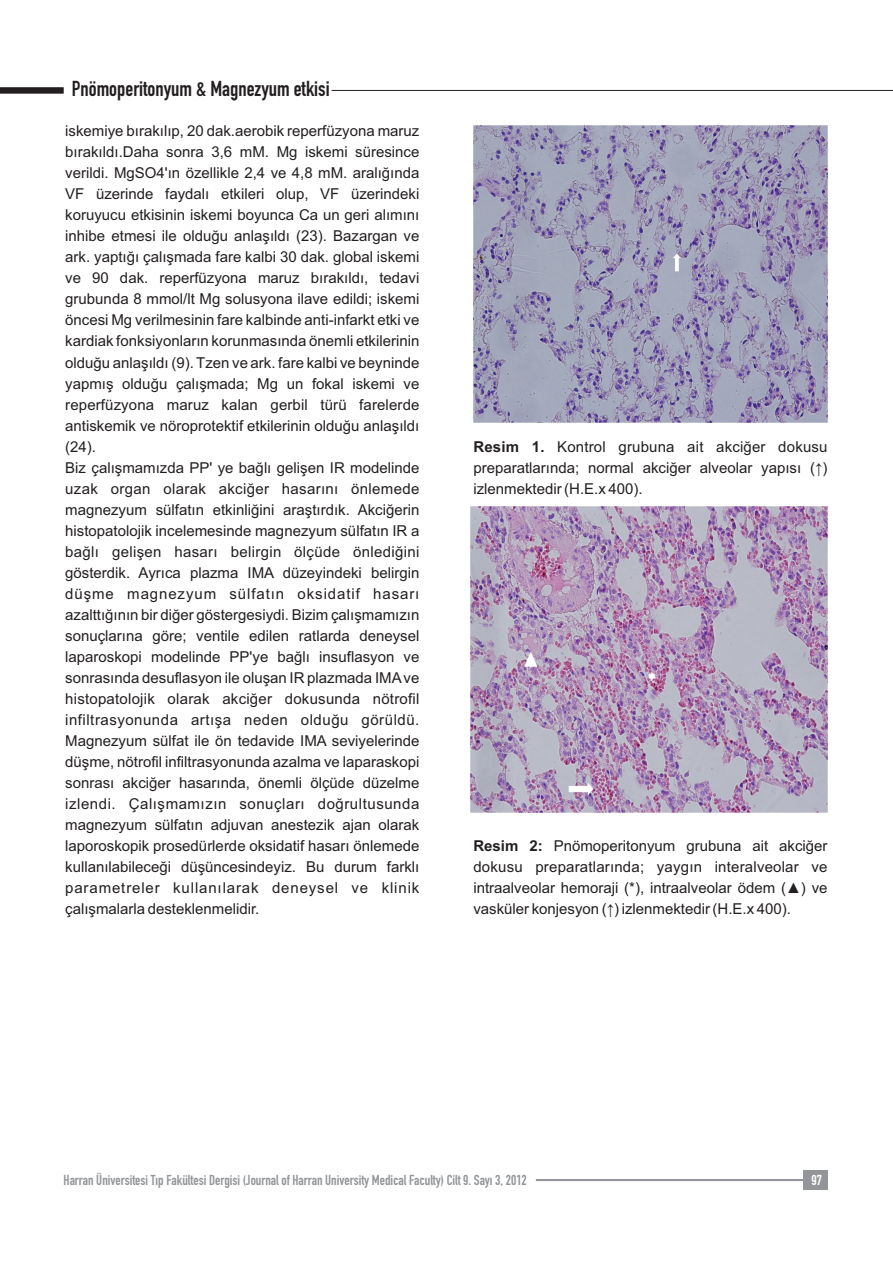
<style>
.page{position:relative;width:893px;height:1263px;background:#fff}
.page>*{position:absolute;margin:0;border:0;box-sizing:border-box;transform-origin:0 0}
.t1{font:21.3px "DIN Engsbek Alternate";color:#231f20}
.t2{font:15px/21px "Arial";color:#231f20;text-align:justify}
.t3{font:14.25px "DIN Engsbek Alternate";color:#939598}
.t4{font:14.25px "DIN Engsbek Alternate";color:#fff}
.s1{font-weight:700}
</style>
<div class="page">
<div style="left:803px;top:1170px;width:25px;height:20px;background:#939598"></div>
<hr style="left:536px;top:1179px;width:269px;height:2px;background:#939598">
<img style="left:473px;top:125px;width:355px;height:297px">
<img style="left:471px;top:506px;width:357px;height:306px">
<svg style="left:0;top:87px;width:64px;height:7px"></svg>
<hr style="left:332px;top:90px;width:561px;height:1px;background:#231f20">
<h1 class="t1" style="left:72px;top:81px;width:259px">Pnömoperitonyum &amp; Magnezyum etkisi</h1>
<p class="t2" style="left:65px;top:122px;width:356px;text-align:left">iskemiye bırakılıp, 20 dak.aerobik reperfüzyona maruz bırakıldı.Daha sonra 3,6 mM. Mg iskemi süresince verildi. MgSO4'ın özellikle 2,4 ve 4,8 mM. aralığında VF üzerinde faydalı etkileri olup, VF üzerindeki koruyucu etkisinin iskemi boyunca Ca un geri alımını inhibe etmesi ile olduğu anlaşıldı (23). Bazargan ve ark. yaptığı çalışmada fare kalbi 30 dak. global iskemi ve 90 dak. reperfüzyona maruz bırakıldı, tedavi grubunda 8 mmol/lt Mg solusyona ilave edildi; iskemi öncesi Mg verilmesinin fare kalbinde anti-infarkt etki ve kardiak fonksiyonların korunmasında önemli etkilerinin olduğu anlaşıldı (9). Tzen ve ark. fare kalbi ve beyninde yapmış olduğu çalışmada; Mg un fokal iskemi ve reperfüzyona maruz kalan gerbil türü farelerde antiskemik ve nöroprotektif etkilerinin olduğu anlaşıldı (24).<br>Biz çalışmamızda PP' ye bağlı gelişen IR modelinde uzak organ olarak akciğer hasarını önlemede magnezyum sülfatın etkinliğini araştırdık. Akciğerin histopatolojik incelemesinde magnezyum sülfatın IR a bağlı gelişen hasarı belirgin ölçüde önlediğini gösterdik. Ayrıca plazma IMA düzeyindeki belirgin düşme magnezyum sülfatın oksidatif hasarı azalttığının bir diğer göstergesiydi. Bizim çalışmamızın sonuçlarına göre; ventile edilen ratlarda deneysel laparoskopi modelinde PP'ye bağlı insuflasyon ve sonrasında desuflasyon ile oluşan IR plazmada IMAve histopatolojik olarak akciğer dokusunda nötrofil infiltrasyonunda artışa neden olduğu görüldü.<br>Magnezyum sülfat ile ön tedavide IMA seviyelerinde düşme, nötrofil infiltrasyonunda azalma ve laparaskopi sonrası akciğer hasarında, önemli ölçüde düzelme izlendi. Çalışmamızın sonuçları doğrultusunda magnezyum sülfatın adjuvan anestezik ajan olarak laporoskopik prosedürlerde oksidatif hasarı önlemede kullanılabileceği düşüncesindeyiz. Bu durum farklı parametreler kullanılarak deneysel ve klinik çalışmalarla desteklenmelidir.</p>
<p class="t2" style="left:473px;top:437px;width:356px"><span class="s1">Resim 1.</span> Kontrol grubuna ait akciğer dokusu preparatlarında; normal akciğer alveolar yapısı (↑) izlenmektedir (H.E.x 400).</p>
<p class="t2" style="left:473px;top:836px;width:356px"><span class="s1">Resim 2:</span> Pnömoperitonyum grubuna ait akciğer dokusu preparatlarında; yaygın interalveolar ve intraalveolar hemoraji (*), intraalveolar ödem (▲) ve vasküler konjesyon (↑) izlenmektedir (H.E.x 400).</p>
<p class="t3" style="left:64px;top:1175px;width:465px">Harran Üniversitesi Tıp Fakültesi Dergisi (Journal of Harran University Medical Faculty) Cilt 9. Sayı 3, 2012</p>
<p class="t4" style="left:811px;top:1175px;width:12px">97</p>
</div>
